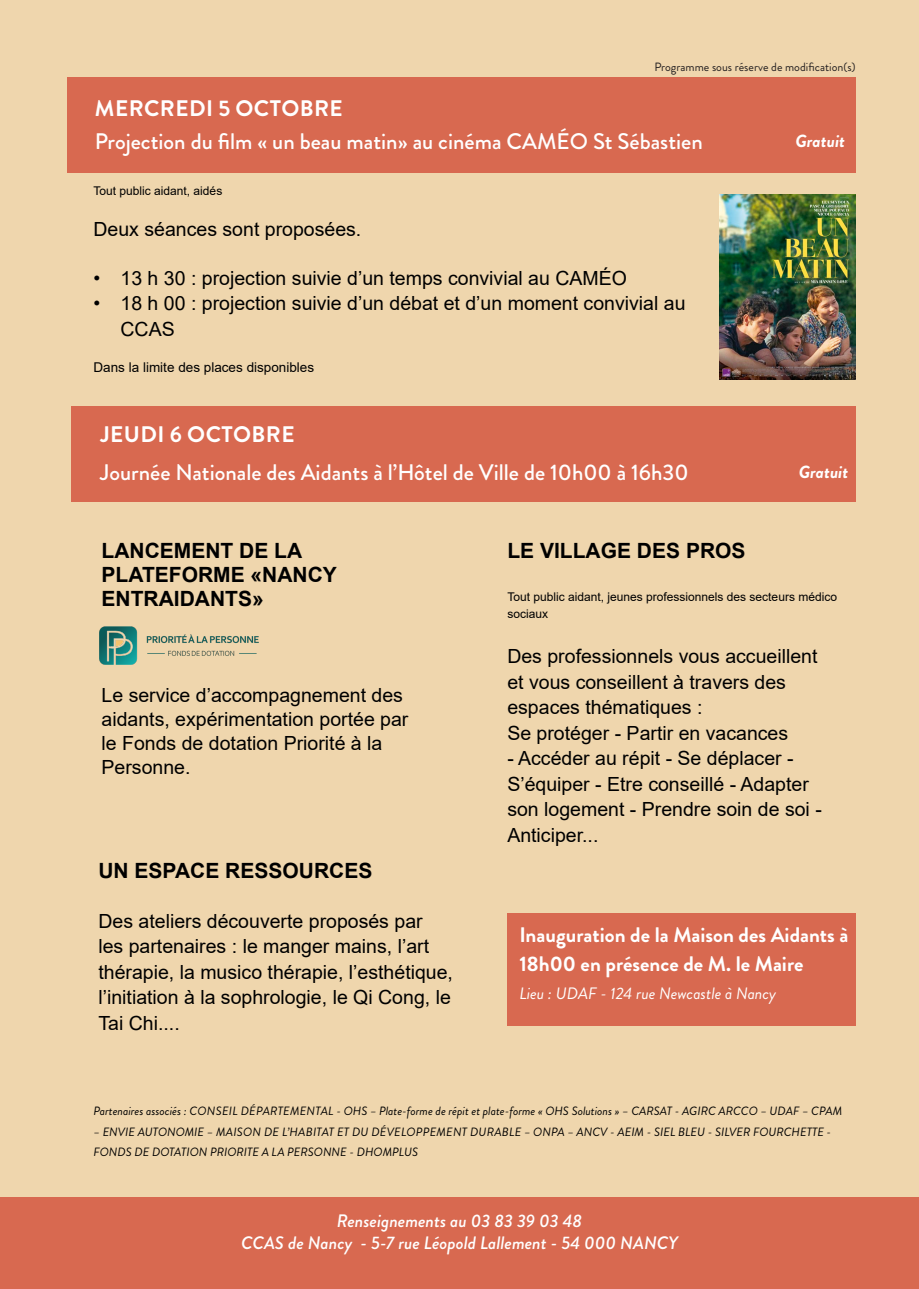
<style>
.page{position:relative;width:919px;height:1289px;background:#fff}
.page>*{position:absolute;margin:0;border:0;box-sizing:border-box;transform-origin:0 0}
.t1{font:500 22.5px "Brandon Grotesque";color:#fff}
.t2{font:700 22.5px "Brandon Grotesque";letter-spacing:.02em;color:#fff}
.t3{font:700 21px/24px "Arial";color:#000}
.t4{font:700 21px/28.5px "Brandon Grotesque";color:#fff}
.t5{font:19.5px/25.5px "Arial";color:#000}
.t6{font:italic 500 18px "Brandon Grotesque";color:#fff}
.t7{font:italic 700 17.55px "Brandon Grotesque";color:#fff}
.t8{font:italic 16.5px "Brandon Grotesque";color:#fff}
.t9{font:13.5px "Arial";color:#000}
.t10{font:italic 12px/20.2px "Brandon Grotesque";color:#000}
.t11{font:12px/16.5px "Arial";color:#000}
.t12{font:12px "Brandon Grotesque";color:#231f20}
</style>
<div class="page">
<div style="left:0;top:0;width:918px;height:1288px;background:#efd6ad"></div>
<div style="left:68px;top:77px;width:787px;height:95px;background:#d86950"></div>
<div style="left:0;top:1197px;width:918px;height:91px;background:#d86950"></div>
<div style="left:71px;top:406px;width:784px;height:95px;background:#d86950"></div>
<img style="left:719px;top:195px;width:136px;height:184px">
<div style="left:507px;top:913px;width:348px;height:112px;background:#d86950"></div>
<img style="left:99px;top:626px;width:160px;height:38px">
<p class="t12" style="left:654px;top:59px;width:203px">Programme sous réserve de modification(s)</p>
<p class="t2" style="left:95px;top:92px;width:249px">MERCREDI 5 OCTOBRE</p>
<p class="t1" style="left:95px;top:126px;width:609px">Projection du film « un beau matin» au cinéma CAMÉO St Sébastien</p>
<p class="t11" style="left:93px;top:182px;width:130px">Tout public aidant, aidés</p>
<p class="t5" style="left:93px;top:216px;width:269px">Deux séances sont proposées.</p>
<p class="t5" style="left:93px;top:265px;width:535px">• 13 h 30 : projection suivie d’un temps convivial au CAMÉO</p>
<p class="t5" style="left:120px;top:290px;width:566px;text-indent:-27px">• 18 h 00 : projection suivie d’un débat et d’un moment convivial au<br>CCAS</p>
<p class="t9" style="left:93px;top:358px;width:222px">Dans la limite des places disponibles</p>
<p class="t7" style="left:795px;top:129px;width:51px">Gratuit</p>
<p class="t2" style="left:100px;top:419px;width:196px">JEUDI 6 OCTOBRE</p>
<p class="t1" style="left:100px;top:457px;width:590px">Journée Nationale des Aidants à l’Hôtel de Ville de 10h00 à 16h30</p>
<p class="t7" style="left:798px;top:459px;width:51px">Gratuit</p>
<p class="t3" style="left:101px;top:538px;width:237px">LANCEMENT DE LA<br>PLATEFORME «NANCY<br>ENTRAIDANTS»</p>
<p class="t5" style="left:101px;top:682px;width:308px;line-height:24px">Le service d’accompagnement des aidants, expérimentation portée par le Fonds de dotation Priorité à la<br>Personne.</p>
<p class="t3" style="left:98px;top:858px;width:275px">UN ESPACE RESSOURCES</p>
<p class="t5" style="left:98px;top:907px;width:356px">Des ateliers découverte proposés par<br>les partenaires : le manger mains, l’art thérapie, la musico thérapie, l’esthétique, l’initiation à la sophrologie, le Qi Cong, le Tai Chi....</p>
<p class="t3" style="left:507px;top:538px;width:240px">LE VILLAGE DES PROS</p>
<p class="t11" style="left:507px;top:588px;width:331px">Tout public aidant, jeunes professionnels des secteurs médico sociaux</p>
<p class="t5" style="left:507px;top:643px;width:311px">Des professionnels vous accueillent et vous conseillent à travers des espaces thématiques :</p>
<p class="t5" style="left:507px;top:719px;width:282px">Se protéger - Partir en vacances</p>
<p class="t5" style="left:507px;top:745px;width:316px">- Accéder au répit - Se déplacer -<br>S’équiper - Etre conseillé - Adapter son logement - Prendre soin de soi -<br>Anticiper...</p>
<p class="t4" style="left:519px;top:921px;width:330px">Inauguration de la Maison des Aidants à<br>18h00 en présence de M. le Maire</p>
<p class="t8" style="left:519px;top:982px;width:258px">Lieu : UDAF - 124 rue Newcastle à Nancy</p>
<p class="t10" style="left:93px;top:1101px;width:750px">Partenaires associés : CONSEIL DÉPARTEMENTAL - OHS – Plate-forme de répit et plate-forme « OHS Solutions » – CARSAT - AGIRC ARCCO – UDAF – CPAM</p>
<p class="t10" style="left:93px;top:1121px;width:739px">– ENVIE AUTONOMIE – MAISON DE L’HABITAT ET DU DÉVELOPPEMENT DURABLE – ONPA – ANCV - AEIM - SIEL BLEU - SILVER FOURCHETTE -<br>FONDS DE DOTATION PRIORITE A LA PERSONNE - DHOMPLUS</p>
<p class="t6" style="left:337px;top:1208px;width:247px">Renseignements au 03 83 39 03 48</p>
<p class="t6" style="left:241px;top:1229px;width:438px">CCAS de Nancy - 5-7 rue Léopold Lallement - 54 000 NANCY</p>
</div>
